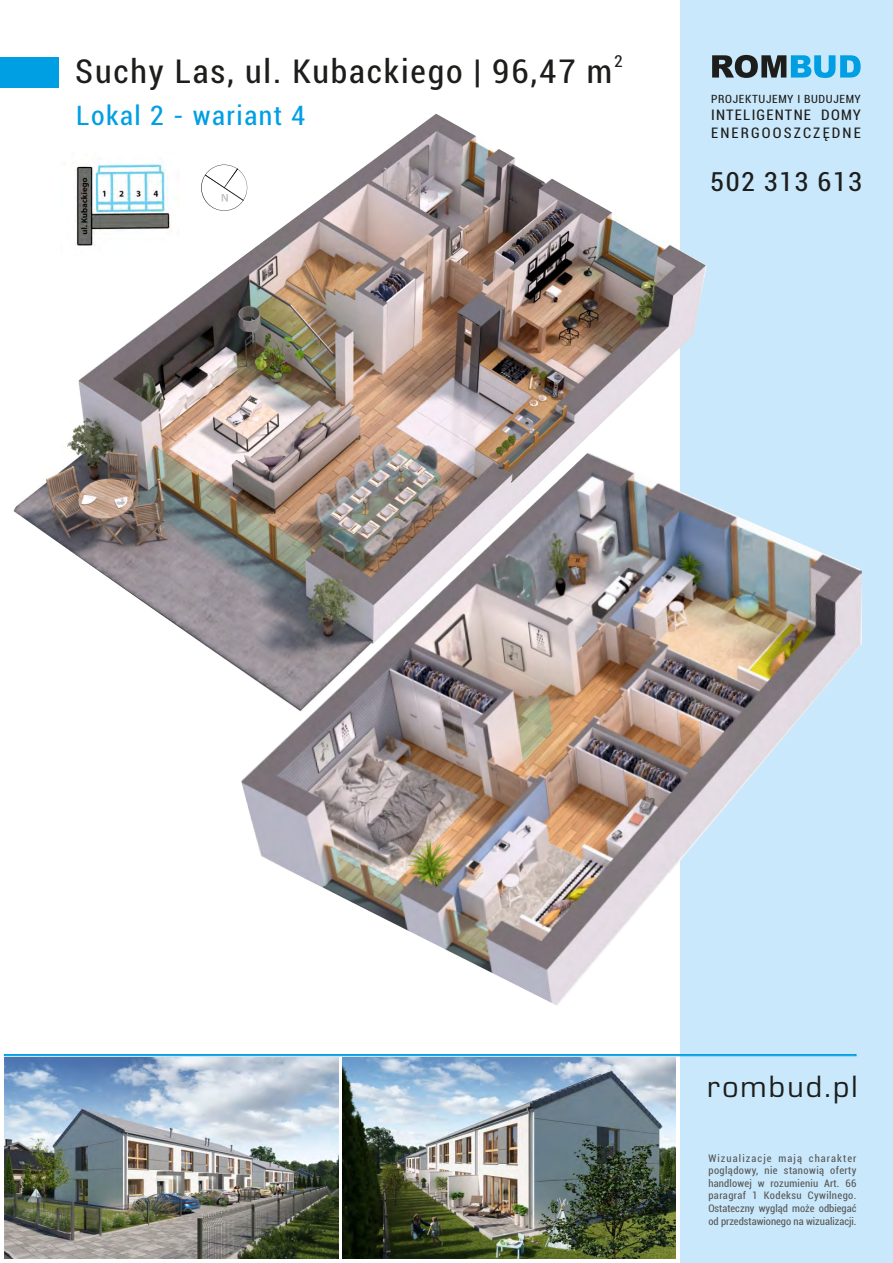
<style>
.page{position:relative;width:893px;height:1263px;background:#fff}
.page>*{position:absolute;margin:0;border:0;box-sizing:border-box;transform-origin:0 0}
.t1{font:condensed 33px "Roboto";letter-spacing:.055em;color:#1d1d1b}
.t2{font:31.95px "Eurostile";letter-spacing:.07em;color:#1d1d1b}
.t3{font:condensed 27px "Roboto";letter-spacing:.055em;color:#009fe3}
.t4{font:condensed 26.4px "Roboto";letter-spacing:.055em;color:#1d1d1b}
.t5{font:condensed 16.5px "Roboto";color:#1d1d1b}
.t6{font:condensed 14.7px/17.5px "Roboto";letter-spacing:.105em;color:#1d1d1b}
.t7{font:condensed 11.4px "Roboto";letter-spacing:.055em;color:#1d1d1b}
.t8{font:condensed 10.5px/12.6px "Roboto";color:#575756;text-align:justify}
</style>
<div class="page">
<div style="left:680px;top:0;width:213px;height:1263px;background:#c9e8fb"></div>
<img style="left:14px;top:114px;width:693px;height:556px">
<img style="left:241px;top:452px;width:621px;height:553px">
<div style="left:4px;top:1054px;width:852px;height:2px;background:#84cfed;border:1px solid #009fe3"></div>
<svg style="left:712px;top:55px;width:149px;height:23px"></svg>
<div style="left:0;top:58px;width:59px;height:30px;background:#009fe3"></div>
<img style="left:61px;top:151px;width:118px;height:105px">
<img style="left:201px;top:165px;width:46px;height:46px">
<img style="left:205px;top:175px;width:39px;height:26px">
<img style="left:224px;top:169px;width:14px;height:19px">
<img style="left:4px;top:1057px;width:334px;height:202px">
<img style="left:342px;top:1057px;width:334px;height:202px">
<h3 class="t5" style="left:614px;top:54px;width:10px">2</h3>
<h1 class="t1" style="left:75px;top:59px;width:538px">Suchy Las, ul. Kubackiego | 96,47 m</h1>
<h3 class="t3" style="left:76px;top:104px;width:231px">Lokal 2 - wariant 4</h3>
<p class="t7" style="left:711px;top:95px;width:151px">PROJEKTUJEMY I BUDUJEMY</p>
<h3 class="t6" style="left:711px;top:108px;width:151px">INTELIGENTNE DOMY<br>ENERGOOSZCZĘDNE</h3>
<h3 class="t4" style="left:710px;top:171px;width:153px">502 313 613</h3>
<h2 class="t2" style="left:707px;top:1075px;width:152px">rombud.pl</h2>
<p class="t8" style="left:708px;top:1153px;width:150px">Wizualizacje mają charakter poglądowy, nie stanowią oferty handlowej w rozumieniu Art. 66 paragraf 1 Kodeksu Cywilnego.<br>Ostateczny wygląd może odbiegać od przedstawionego na wizualizacji.</p>
</div>
